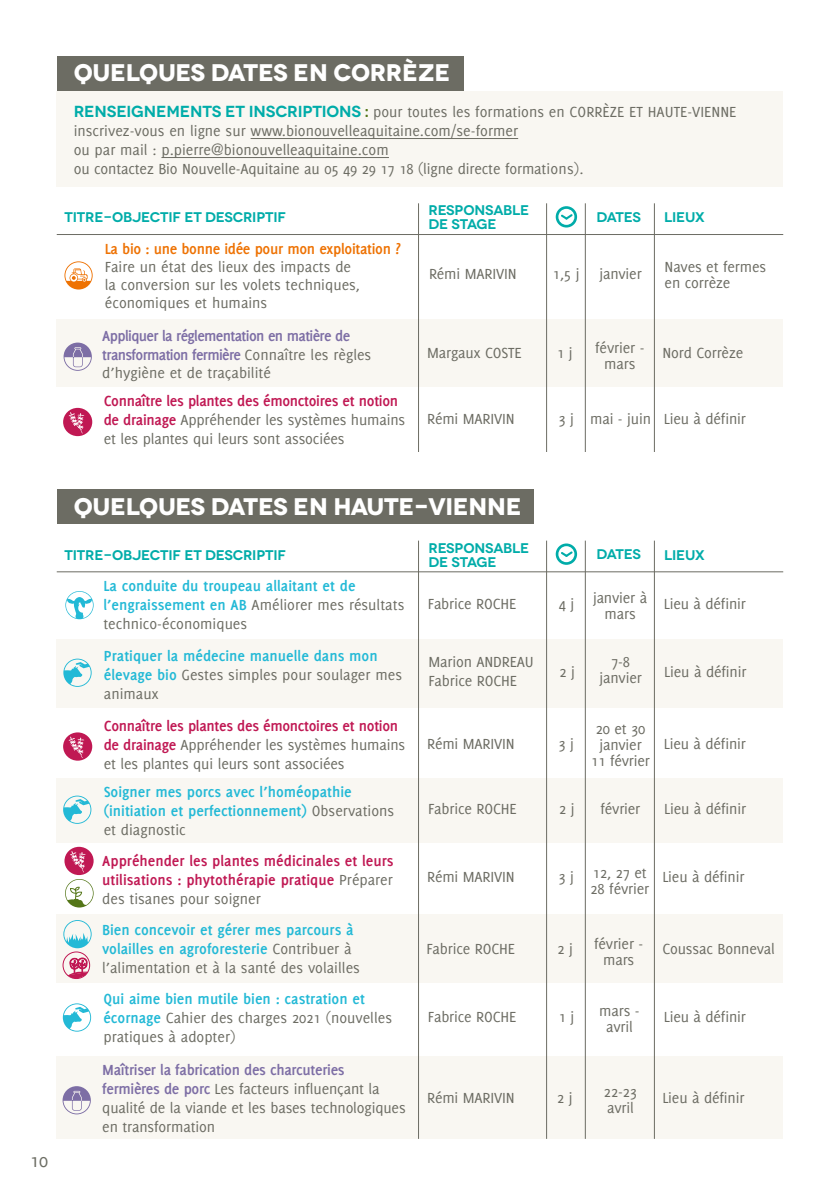
<style>
.page{position:relative;width:840px;height:1191px;background:#fff}
.page>*{position:absolute;margin:0;border:0;box-sizing:border-box;transform-origin:0 0}
.t1{font:700 24px "Novecentowide";letter-spacing:-.01em;color:#fff}
.t2{font:20px "Delicious";color:#6c6d63}
.t3{font:16px/19px "Delicious";letter-spacing:-.01em;color:#6c6c63}
.t4{font:700 16px/19px "Delicious";color:#23b9d6}
.t5{font:700 16px/19px "Delicious";color:#c01853;text-align:justify}
.t6{font:700 16px/18.4px "Delicious";letter-spacing:-.04em;color:#7d6ea5}
.t7{font:700 16px "Delicious";letter-spacing:-.02em;color:#ee7203}
.t8{font:600 14px/14px "Novecentowide";letter-spacing:-.01em;color:#00aca9}
.s1{font-family:"Novecentowide";font-weight:600;color:#00aca9}
.s2{font-family:"Track";color:#547618}
.s3{font-weight:400;color:#6c6c63}
.s4{font-weight:700;color:#c01853}
.s5{font-weight:700;color:#23b9d6}
.s6{font-weight:700;color:#7d6ea5}
</style>
<div class="page">
<div style="left:57px;top:319px;width:725px;height:68px;background:#f9f7f2"></div>
<hr style="left:57px;top:234px;width:725px;height:1px;background:#6c6c63">
<hr style="left:418px;top:203px;width:1px;height:249px;background:#6c6c63">
<hr style="left:653px;top:203px;width:1px;height:249px;background:#6c6c63">
<hr style="left:584px;top:203px;width:1px;height:249px;background:#6c6c63">
<hr style="left:546px;top:203px;width:1px;height:249px;background:#6c6c63">
<svg style="left:555px;top:206px;width:21px;height:21px"></svg>
<svg style="left:64px;top:261px;width:29px;height:28px"></svg>
<svg style="left:64px;top:342px;width:28px;height:29px"></svg>
<svg style="left:63px;top:408px;width:29px;height:28px"></svg>
<div style="left:57px;top:1056px;width:725px;height:82px;background:#f9f7f2"></div>
<div style="left:57px;top:914px;width:725px;height:69px;background:#f9f7f2"></div>
<div style="left:57px;top:778px;width:725px;height:65px;background:#f9f7f2"></div>
<div style="left:57px;top:489px;width:476px;height:34px;background:#6c6c63"></div>
<div style="left:57px;top:639px;width:725px;height:69px;background:#f9f7f2"></div>
<hr style="left:57px;top:571px;width:725px;height:1px;background:#6c6c63">
<hr style="left:418px;top:540px;width:1px;height:598px;background:#6c6c63">
<hr style="left:653px;top:540px;width:1px;height:598px;background:#6c6c63">
<hr style="left:584px;top:540px;width:1px;height:598px;background:#6c6c63">
<hr style="left:546px;top:540px;width:1px;height:598px;background:#6c6c63">
<svg style="left:555px;top:543px;width:21px;height:22px"></svg>
<svg style="left:63px;top:732px;width:29px;height:28px"></svg>
<svg style="left:65px;top:591px;width:29px;height:28px"></svg>
<svg style="left:63px;top:795px;width:28px;height:29px"></svg>
<svg style="left:63px;top:920px;width:29px;height:28px"></svg>
<svg style="left:63px;top:1003px;width:28px;height:28px"></svg>
<svg style="left:63px;top:1086px;width:28px;height:28px"></svg>
<svg style="left:64px;top:847px;width:30px;height:60px"></svg>
<div style="left:63px;top:951px;width:27px;height:28px;border:1px solid #c01853;border-radius:50%"></div>
<svg style="left:67px;top:958px;width:21px;height:20px"></svg>
<svg style="left:63px;top:658px;width:29px;height:29px"></svg>
<div style="left:57px;top:91px;width:725px;height:95px;background:#f9f7f2"></div>
<hr style="left:250px;top:138px;width:268px;height:1px;background:#6c6c63">
<hr style="left:161px;top:157px;width:228px;height:1px;background:#6c6c63">
<div style="left:57px;top:56px;width:406px;height:34px;background:#6c6c63"></div>
<h1 class="t1" style="left:74px;top:58px;width:378px">QUELQUES DATES EN CORRÈZE</h1>
<p class="t3" style="left:74px;top:102px;width:664px"><span class="s1">RENSEIGNEMENTS ET INSCRIPTIONS</span> <span class="s2">:</span> pour toutes les formations en CORRÈZE ET HAUTE-VIENNE inscrivez-vous en ligne sur www.bionouvelleaquitaine.com/se-former<br>ou par mail : p.pierre@bionouvelleaquitaine.com<br>ou contactez Bio Nouvelle-Aquitaine au 05 49 29 17 18 (ligne directe formations).</p>
<p class="t8" style="left:428px;top:203px;width:102px">RESPONSABLE<br>DE STAGE</p>
<p class="t8" style="left:64px;top:210px;width:223px">TITRE-OBJECTIF ET DESCRIPTIF</p>
<p class="t8" style="left:596px;top:210px;width:46px">DATES</p>
<p class="t8" style="left:663px;top:210px;width:42px">LIEUX</p>
<p class="t7" style="left:105px;top:239px;width:297px">La bio : une bonne idée pour mon exploitation ?</p>
<p class="t3" style="left:105px;top:257px;width:256px;line-height:18px">Faire un état des lieux des impacts de la conversion sur les volets techniques, économiques et humains</p>
<p class="t3" style="left:599px;top:264px;width:44px">janvier</p>
<p class="t3" style="left:664px;top:259px;width:103px;line-height:16px">Naves et fermes en corrèze</p>
<p class="t3" style="left:429px;top:264px;width:89px">Rémi MARIVIN</p>
<p class="t3" style="left:552px;top:264px;width:28px">1,5 j</p>
<p class="t6" style="left:102px;top:326px;width:270px">Appliquer la réglementation en matière de transformation fermière <span class="s3">Connaître les règles d’hygiène et de traçabilité</span></p>
<p class="t3" style="left:104px;top:391px;width:303px"><span class="s4">Connaître les plantes des émonctoires et notion de drainage</span> Appréhender les systèmes humains et les plantes qui leurs sont associées</p>
<p class="t3" style="left:595px;top:340px;width:51px;line-height:16px;text-align:center">février - mars</p>
<p class="t3" style="left:427px;top:343px;width:96px">Margaux COSTE</p>
<p class="t3" style="left:556px;top:343px;width:17px">1 j</p>
<p class="t3" style="left:662px;top:343px;width:82px">Nord Corrèze</p>
<p class="t3" style="left:427px;top:409px;width:89px">Rémi MARIVIN</p>
<p class="t3" style="left:558px;top:409px;width:17px">3 j</p>
<p class="t3" style="left:663px;top:409px;width:84px">Lieu à définir</p>
<p class="t3" style="left:590px;top:409px;width:62px">mai - juin</p>
<p class="t2" style="left:30px;top:1149px;width:20px">10</p>
<h1 class="t1" style="left:74px;top:491px;width:449px">QUELQUES DATES EN HAUTE-VIENNE</h1>
<p class="t8" style="left:64px;top:548px;width:223px">TITRE-OBJECTIF ET DESCRIPTIF</p>
<p class="t8" style="left:596px;top:547px;width:46px">DATES</p>
<p class="t8" style="left:663px;top:548px;width:42px">LIEUX</p>
<p class="t8" style="left:428px;top:541px;width:102px">RESPONSABLE<br>DE STAGE</p>
<p class="t4" style="left:103px;top:576px;width:302px">La conduite du troupeau allaitant et de l’engraissement en AB <span class="s3">Améliorer mes résultats technico-économiques</span></p>
<p class="t4" style="left:104px;top:646px;width:299px">Pratiquer la médecine manuelle dans mon élevage bio <span class="s3">Gestes simples pour soulager mes animaux</span></p>
<p class="t3" style="left:427px;top:594px;width:90px">Fabrice ROCHE</p>
<p class="t3" style="left:558px;top:594px;width:17px">4 j</p>
<p class="t3" style="left:428px;top:652px;width:107px">Marion ANDREAU<br>Fabrice ROCHE</p>
<p class="t3" style="left:559px;top:662px;width:17px">2 j</p>
<p class="t3" style="left:592px;top:590px;width:56px;line-height:16px;text-align:center">janvier à mars</p>
<p class="t3" style="left:599px;top:653px;width:44px;line-height:16px;text-align:center">7-8 janvier</p>
<p class="t3" style="left:663px;top:594px;width:84px">Lieu à définir</p>
<p class="t3" style="left:664px;top:662px;width:84px">Lieu à définir</p>
<p class="t3" style="left:104px;top:715px;width:303px"><span class="s4">Connaître les plantes des émonctoires et notion de drainage</span> Appréhender les systèmes humains et les plantes qui leurs sont associées</p>
<p class="t3" style="left:591px;top:721px;width:60px;line-height:16px;text-align:center">20 et 30 janvier<br>11 février</p>
<p class="t3" style="left:427px;top:733px;width:89px">Rémi MARIVIN</p>
<p class="t3" style="left:558px;top:733px;width:17px">3 j</p>
<p class="t3" style="left:663px;top:733px;width:84px">Lieu à définir</p>
<p class="t4" style="left:104px;top:781px;width:292px">Soigner mes porcs avec l’homéopathie (initiation et perfectionnement) <span class="s3">Observations et diagnostic</span></p>
<p class="t5" style="left:102px;top:850px;width:292px">Appréhender les plantes médicinales et leurs utilisations : phytothérapie pratique <span class="s3">Préparer des tisanes pour soigner</span></p>
<p class="t4" style="left:102px;top:919px;width:259px">Bien concevoir et gérer mes parcours à volailles en agroforesterie <span class="s3">Contribuer à l’alimentation et à la santé des volailles</span></p>
<p class="t3" style="left:103px;top:989px;width:290px"><span class="s5">Qui aime bien mutile bien : castration et écornage</span> Cahier des charges 2021 (nouvelles pratiques à adopter)</p>
<p class="t3" style="left:102px;top:1059px;width:305px"><span class="s6">Maîtriser la fabrication des charcuteries fermières de porc</span> Les facteurs influençant la qualité de la viande et les bases technologiques en transformation</p>
<p class="t3" style="left:428px;top:799px;width:90px">Fabrice ROCHE</p>
<p class="t3" style="left:559px;top:799px;width:17px">2 j</p>
<p class="t3" style="left:600px;top:799px;width:41px">février</p>
<p class="t3" style="left:663px;top:799px;width:84px">Lieu à définir</p>
<p class="t3" style="left:590px;top:864px;width:60px;line-height:16px">12, 27 et<br>28 février</p>
<p class="t3" style="left:427px;top:867px;width:89px">Rémi MARIVIN</p>
<p class="t3" style="left:558px;top:867px;width:17px">3 j</p>
<p class="t3" style="left:662px;top:867px;width:84px">Lieu à définir</p>
<p class="t3" style="left:426px;top:938px;width:90px">Fabrice ROCHE</p>
<p class="t3" style="left:557px;top:938px;width:17px">2 j</p>
<p class="t3" style="left:427px;top:1007px;width:90px">Fabrice ROCHE</p>
<p class="t3" style="left:558px;top:1007px;width:17px">1 j</p>
<p class="t3" style="left:593px;top:935px;width:51px;line-height:16px;text-align:center">février - mars</p>
<p class="t3" style="left:599px;top:1002px;width:42px;line-height:16px;text-align:center">mars - avril</p>
<p class="t3" style="left:662px;top:938px;width:114px">Coussac Bonneval</p>
<p class="t3" style="left:663px;top:1007px;width:84px">Lieu à définir</p>
<p class="t3" style="left:603px;top:1083px;width:34px;line-height:16px">22-23 avril</p>
<p class="t3" style="left:427px;top:1087px;width:89px">Rémi MARIVIN</p>
<p class="t3" style="left:556px;top:1087px;width:17px">2 j</p>
<p class="t3" style="left:662px;top:1087px;width:84px">Lieu à définir</p>
</div>
